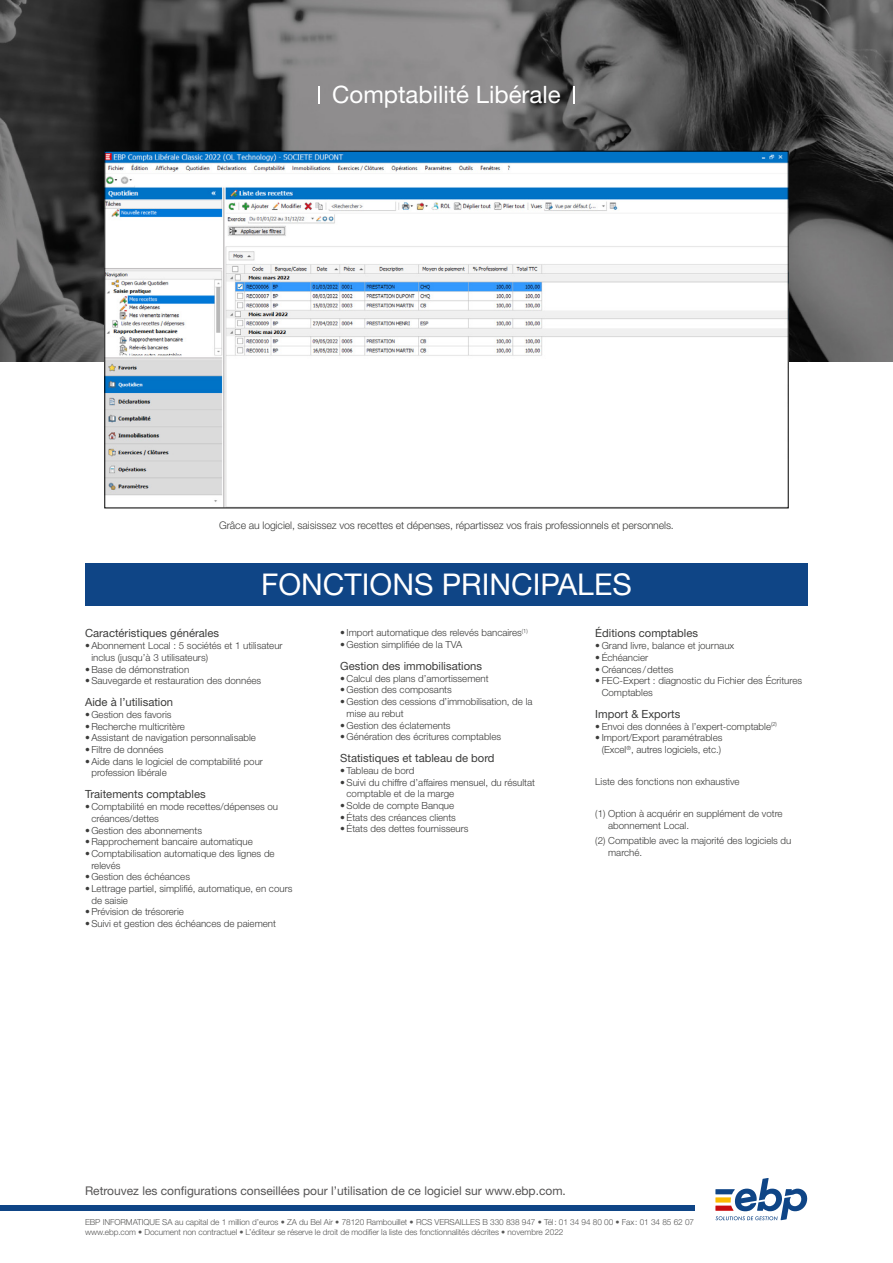
<style>
.page{position:relative;width:893px;height:1263px;background:#fff}
.page>*{position:absolute;margin:0;border:0;box-sizing:border-box;transform-origin:0 0}
.t1{font:30px "Helvetica Neue LT Std";color:#fff}
.t2{font:24px "Helvetica Neue LT Std";color:#fff}
.t3{font:12px "Helvetica Neue LT Std";color:#555454}
.t4{font:11.25px "Helvetica Neue LT Std";color:#3c3c3b}
.t5{font:300 10.5px "Helvetica Neue LT Std";letter-spacing:-.01em;color:#3c3c3b}
.t6{font:300 9.75px/11.7px "Helvetica Neue LT Std";color:#3c3c3b}
.t7{font:300 8.25px/9.9px "Helvetica Neue LT Std";letter-spacing:-.01em;color:#575756}
</style>
<div class="page">
<img style="left:0;top:0;width:893px;height:361px">
<svg style="left:715px;top:1178px;width:92px;height:42px"></svg>
<div style="left:0;top:1205px;width:694px;height:6px;background:#0f4586"></div>
<svg style="left:318px;top:86px;width:2px;height:17px"></svg>
<svg style="left:573px;top:86px;width:2px;height:17px"></svg>
<div style="left:85px;top:563px;width:723px;height:43px;background:#0f4586"></div>
<svg style="left:104px;top:151px;width:685px;height:357px"></svg>
<h2 class="t2" style="left:332px;top:80px;width:230px">Comptabilité Libérale</h2>
<p class="t5" style="left:219px;top:519px;width:456px">Grâce au logiciel, saisissez vos recettes et dépenses, répartissez vos frais professionnels et personnels.</p>
<h1 class="t1" style="left:261px;top:567px;width:372px">FONCTIONS PRINCIPALES</h1>
<p class="t4" style="left:85px;top:627px;width:135px">Caractéristiques générales</p>
<p class="t6" style="left:91px;top:640px;width:193px;text-indent:-6px">•Abonnement Local : 5 sociétés et 1 utilisateur inclus (jusqu’à 3 utilisateurs)</p>
<p class="t6" style="left:85px;top:663px;width:106px">•Base de démonstration</p>
<p class="t6" style="left:85px;top:675px;width:178px">•Sauvegarde et restauration des données</p>
<p class="t4" style="left:85px;top:695px;width:90px">Aide à l’utilisation</p>
<p class="t6" style="left:85px;top:708px;width:88px">• Gestion des favoris</p>
<p class="t6" style="left:85px;top:720px;width:101px">•Recherche multicritère</p>
<p class="t6" style="left:85px;top:732px;width:172px">•Assistant de navigation personnalisable</p>
<p class="t6" style="left:85px;top:743px;width:80px">• Filtre de données</p>
<p class="t6" style="left:91px;top:755px;width:173px;text-indent:-6px">•Aide dans le logiciel de comptabilité pour profession libérale</p>
<p class="t4" style="left:85px;top:788px;width:122px">Traitements comptables</p>
<p class="t6" style="left:91px;top:801px;width:188px;text-indent:-6px">• Comptabilité en mode recettes/dépenses ou créances/dettes</p>
<p class="t6" style="left:85px;top:824px;width:119px">• Gestion des abonnements</p>
<p class="t6" style="left:85px;top:836px;width:169px">•Rapprochement bancaire automatique</p>
<p class="t6" style="left:91px;top:847px;width:185px;text-indent:-6px">• Comptabilisation automatique des lignes de relevés</p>
<p class="t6" style="left:85px;top:871px;width:106px">• Gestion des échéances</p>
<p class="t6" style="left:91px;top:882px;width:202px;text-indent:-6px">• Lettrage partiel, simplifié, automatique, en cours de saisie</p>
<p class="t6" style="left:85px;top:906px;width:100px">•Prévision de trésorerie</p>
<p class="t6" style="left:85px;top:918px;width:192px">•Suivi et gestion des échéances de paiement</p>
<p class="t6" style="left:340px;top:627px;width:189px">• Import automatique des relevés bancaires<sup>(1)</sup></p>
<p class="t6" style="left:340px;top:638px;width:124px">• Gestion simplifiée de la TVA</p>
<p class="t4" style="left:340px;top:659px;width:143px">Gestion des immobilisations</p>
<p class="t6" style="left:340px;top:672px;width:150px">• Calcul des plans d’amortissement</p>
<p class="t6" style="left:340px;top:684px;width:113px">• Gestion des composants</p>
<p class="t6" style="left:347px;top:696px;width:187px;text-indent:-6px">• Gestion des cessions d’immobilisation, de la mise au rebut</p>
<p class="t6" style="left:340px;top:719px;width:112px">• Gestion des éclatements</p>
<p class="t6" style="left:340px;top:731px;width:162px">• Génération des écritures comptables</p>
<p class="t4" style="left:340px;top:751px;width:156px">Statistiques et tableau de bord</p>
<p class="t6" style="left:340px;top:764px;width:76px">• Tableau de bord</p>
<p class="t6" style="left:347px;top:776px;width:190px;text-indent:-6px">•Suivi du chiffre d’affaires mensuel, du résultat comptable et de la marge</p>
<p class="t6" style="left:340px;top:799px;width:116px">•Solde de compte Banque</p>
<p class="t6" style="left:340px;top:811px;width:117px">• États des créances clients</p>
<p class="t6" style="left:340px;top:823px;width:130px">• États des dettes fournisseurs</p>
<p class="t4" style="left:595px;top:627px;width:104px">Éditions comptables</p>
<p class="t6" style="left:595px;top:640px;width:140px">• Grand livre, balance et journaux</p>
<p class="t6" style="left:595px;top:651px;width:54px">• Échéancier</p>
<p class="t6" style="left:595px;top:663px;width:80px">• Créances /dettes</p>
<p class="t6" style="left:602px;top:675px;width:202px;text-indent:-6px">• FEC-Expert : diagnostic du Fichier des Écritures<br>Comptables</p>
<p class="t4" style="left:595px;top:707px;width:87px">Import &amp; Exports</p>
<p class="t6" style="left:595px;top:720px;width:183px">• Envoi des données à l’expert-comptable<sup>(2)</sup></p>
<p class="t6" style="left:595px;top:732px;width:129px;text-align:center">• Import/Export paramétrables (Excel<sup>®</sup>, autres logiciels, etc.)</p>
<p class="t6" style="left:595px;top:775px;width:146px">Liste des fonctions non exhaustive</p>
<p class="t6" style="left:608px;top:807px;width:176px;text-indent:-13px">(1) Option à acquérir en supplément de votre abonnement Local.</p>
<p class="t6" style="left:608px;top:835px;width:185px;text-indent:-13px">(2) Compatible avec la majorité des logiciels du marché.</p>
<p class="t3" style="left:85px;top:1183px;width:482px">Retrouvez les configurations conseillées pour l’utilisation de ce logiciel sur www.ebp.com.</p>
<p class="t7" style="left:85px;top:1217px;width:611px">EBP INFORMATIQUE SA au capital de 1 million d’euros • ZA du Bel Air • 78120 Rambouillet • RCS VERSAILLES B 330 838 947 • Tél: 01 34 94 80 00 • Fax: 01 34 85 62 07 www.ebp.com • Document non contractuel • L’éditeur se réserve le droit de modifier la liste des fonctionnalités décrites • novembre 2022</p>
</div>
